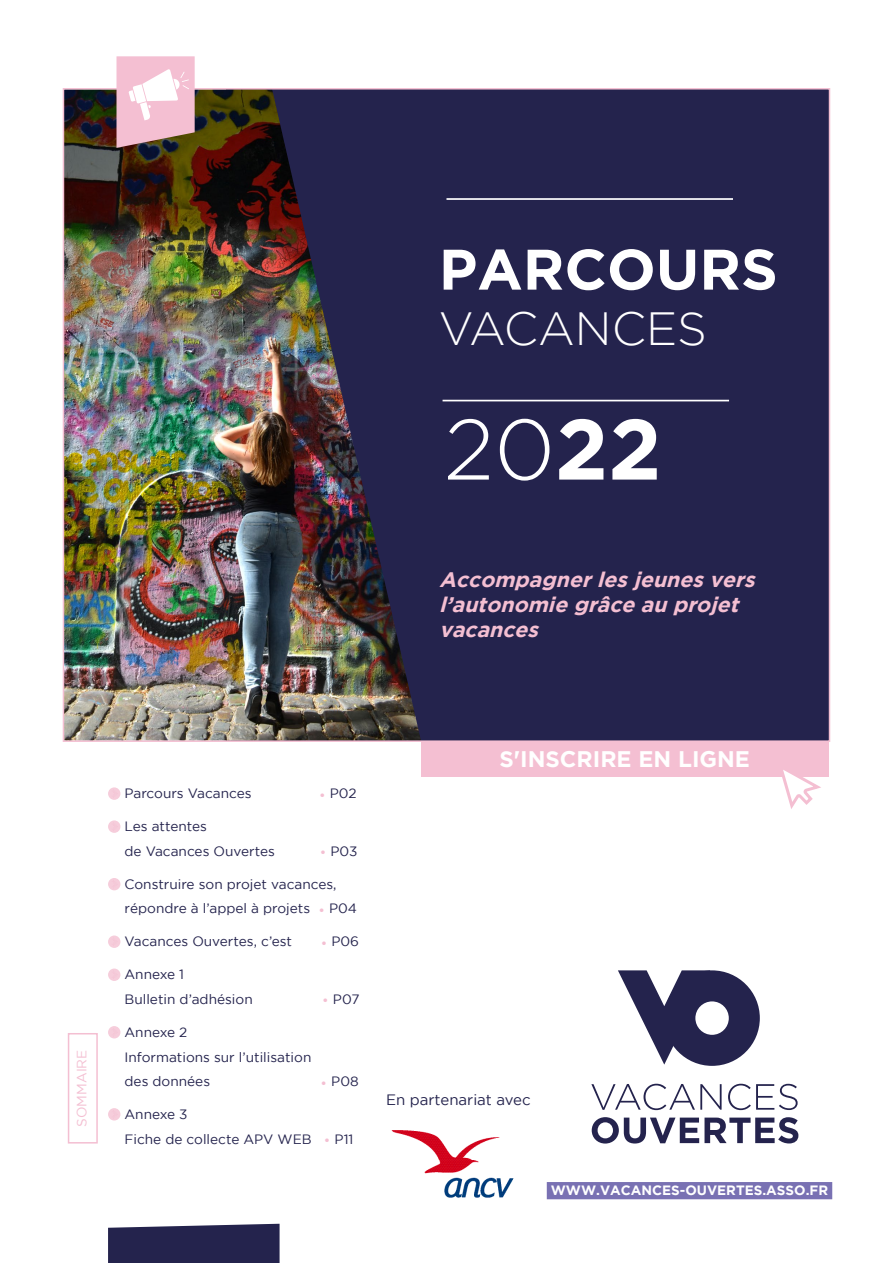
<style>
.page{position:relative;width:893px;height:1263px;background:#fff}
.page>*{position:absolute;margin:0;border:0;box-sizing:border-box;transform-origin:0 0}
.t1{font:300 85.5px "Gotham";color:#fff}
.t2{font:700 57px "Gotham";color:#fff}
.t3{font:300 46.5px "Gotham";color:#fff}
.t4{font:700 22.5px "Gotham";color:#fff}
.t5{font:italic 700 21px/25.2px "Gotham";color:#f4bfd2}
.t6{font:15px "Gotham";color:#24234d}
.t7{font:13.5px/24.5px "Gotham";color:#24234d}
.t8{font:700 13.5px "Gotham";color:#fff}
.t9{font:13.5px "Gotham";color:#f4bfd2}
.s1{font-weight:700}
.s2{color:#f4bfd2}
</style>
<div class="page">
<div style="left:226px;top:89px;width:603px;height:652px;background:#24234d"></div>
<img style="left:66px;top:91px;width:355px;height:648px">
<svg style="left:618px;top:970px;width:142px;height:96px"></svg>
<svg style="left:591px;top:1084px;width:131px;height:26px"></svg>
<svg style="left:728px;top:1084px;width:70px;height:26px"></svg>
<svg style="left:592px;top:1117px;width:206px;height:26px"></svg>
<div style="left:547px;top:1182px;width:285px;height:17px;background:#7971b3"></div>
<hr style="left:443px;top:400px;width:286px;height:1px;background:#fff">
<hr style="left:446px;top:198px;width:287px;height:2px;background:#fff">
<div style="left:108px;top:787px;width:12px;height:13px;background:#f6cddb;border-radius:50%"></div>
<div style="left:108px;top:820px;width:12px;height:13px;background:#f6cddb;border-radius:50%"></div>
<div style="left:108px;top:878px;width:12px;height:12px;background:#f6cddb;border-radius:50%"></div>
<div style="left:108px;top:935px;width:12px;height:13px;background:#f6cddb;border-radius:50%"></div>
<div style="left:108px;top:968px;width:12px;height:13px;background:#f6cddb;border-radius:50%"></div>
<div style="left:108px;top:1026px;width:12px;height:12px;background:#f6cddb;border-radius:50%"></div>
<div style="left:108px;top:1108px;width:12px;height:12px;background:#f6cddb;border-radius:50%"></div>
<div style="left:68px;top:1033px;width:30px;height:110px;border:2px solid #f4bfd2"></div>
<div style="left:108px;top:1224px;width:172px;height:39px;background:#24234d"></div>
<img style="left:391px;top:1130px;width:123px;height:68px">
<svg style="left:117px;top:56px;width:78px;height:92px"></svg>
<div style="left:421px;top:741px;width:407px;height:35px;background:#f4bfd2"></div>
<svg style="left:776px;top:770px;width:49px;height:39px"></svg>
<h2 class="t2" style="left:439px;top:236px;width:340px">PARCOURS</h2>
<h3 class="t3" style="left:439px;top:304px;width:270px">VACANCES</h3>
<h1 class="t1" style="left:444px;top:403px;width:219px">20<span class="s1">22</span></h1>
<h3 class="t5" style="left:439px;top:566px;width:323px">Accompagnerlesjeunesvers l’autonomie grâce au projet vacances</h3>
<p class="t9" style="left:74px;top:1127px;width:78px;rotate:-90deg">SOMMAIRE</p>
<p class="t7" style="left:125px;top:781px;width:128px">Parcours Vacances</p>
<p class="t7" style="left:319px;top:781px;width:39px"><span class="s2">•</span> P02</p>
<p class="t7" style="left:125px;top:814px;width:152px">Les attentes<br>de Vacances Ouvertes</p>
<p class="t7" style="left:320px;top:839px;width:39px"><span class="s2">•</span> P03</p>
<p class="t7" style="left:125px;top:872px;width:234px">Construire son projet vacances, répondre à l’appel à projets <span class="s2">•</span> P04</p>
<p class="t7" style="left:125px;top:929px;width:169px">Vacances Ouvertes, c’est</p>
<p class="t7" style="left:321px;top:929px;width:40px"><span class="s2">•</span> P06</p>
<p class="t7" style="left:125px;top:962px;width:130px">Annexe 1<br>Bulletin d’adhésion</p>
<p class="t7" style="left:322px;top:987px;width:39px"><span class="s2">•</span> P07</p>
<p class="t7" style="left:125px;top:1020px;width:188px">Annexe 2<br>Informations sur l’utilisation des données</p>
<p class="t7" style="left:321px;top:1069px;width:40px"><span class="s2">•</span> P08</p>
<p class="t7" style="left:125px;top:1102px;width:230px">Annexe 3<br>Fiche de collecte APV WEB <span class="s2">•</span> P11</p>
<h3 class="t4" style="left:499px;top:746px;width:252px">S'INSCRIRE EN LIGNE</h3>
<p class="t6" style="left:386px;top:1091px;width:146px">En partenariat avec</p>
<p class="t8" style="left:551px;top:1182px;width:279px">WWW.VACANCES-OUVERTES.ASSO.FR</p>
</div>
